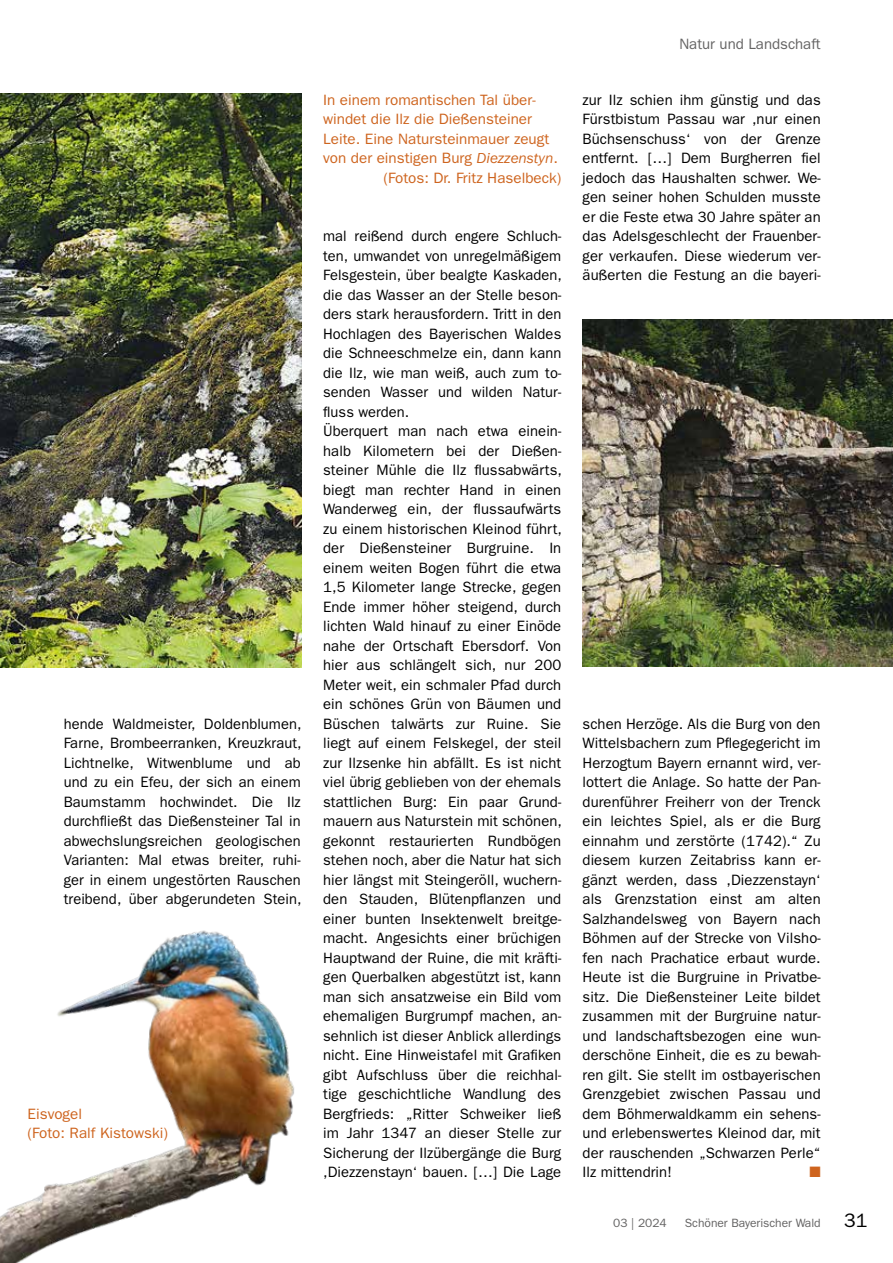
<style>
.page{position:relative;width:893px;height:1263px;background:#fff}
.page>*{position:absolute;margin:0;border:0;box-sizing:border-box;transform-origin:0 0}
.t1{font:15px/19.5px "ITC Franklin Gothic Std";letter-spacing:.005em;color:#000;text-align:justify}
.t2{font:15px/19.5px "ITC Franklin Gothic Std";color:#ce641e}
.t3{font:15px "ITC Franklin Gothic Std";color:#646363}
.t4{font:15px "Zapf Dingbats Std";color:#ce641e}
.t5{font:12px "ITC Franklin Gothic Std";color:#646363}
.s1{font-style:italic}
.s2{font-size:19.5px;color:#000}
</style>
<div class="page">
<img style="left:0;top:930px;width:294px;height:333px">
<img style="left:0;top:94px;width:302px;height:574px">
<img style="left:583px;top:319px;width:310px;height:348px">
<p class="t1" style="left:64px;top:714px;width:239px">hende Waldmeister, Doldenblumen, Farne, Brombeerranken, Kreuzkraut, Lichtnelke, Witwenblume und ab und zu ein Efeu, der sich an einem Baumstamm hochwindet. Die Ilz durchfließt das Dießensteiner Tal in abwechslungsreichen geologischen Varianten: Mal etwas breiter, ruhi&shy;ger in einem ungestörten Rauschen treibend, über abgerundeten Stein,</p>
<p class="t2" style="left:28px;top:1104px;width:142px">Eisvogel<br>(Foto: Ralf Kistowski)</p>
<p class="t2" style="left:323px;top:90px;width:214px">In einem romantischen Tal über-</p>
<p class="t2" style="left:323px;top:109px;width:210px">windet die Ilz die Dießensteiner</p>
<p class="t2" style="left:323px;top:129px;width:228px">Leite. Eine Natursteinmauer zeugt</p>
<p class="t2" style="left:323px;top:148px;width:236px">von der einstigen Burg <span class="s1">Diezzenstyn</span>.</p>
<p class="t2" style="left:384px;top:168px;width:179px">(Fotos: Dr. Fritz Haselbeck)</p>
<p class="t1" style="left:323px;top:226px;width:240px;text-align:left">mal reißend durch engere Schluch&shy;ten, umwandet von unregelmäßigem Felsgestein, über bealgte Kaskaden, die das Wasser an der Stelle beson&shy;ders stark herausfordern. Tritt in den Hochlagen des Bayerischen Waldes die Schneeschmelze ein, dann kann die Ilz, wie man weiß, auch zum to&shy;senden Wasser und wilden Natur&shy;fluss werden.<br>Überquert man nach etwa einein&shy;halb Kilometern bei der Dießen&shy;steiner Mühle die Ilz flussabwärts, biegt man rechter Hand in einen Wanderweg ein, der flussaufwärts zu einem historischen Kleinod führt, der Dießensteiner Burgruine. In einem weiten Bogen führt die etwa 1,5 Kilometer lange Strecke, gegen Ende immer höher steigend, durch lichten Wald hinauf zu einer Einöde nahe der Ortschaft Ebersdorf. Von hier aus schlängelt sich, nur 200<br>Meter weit, ein schmaler Pfad durch ein schönes Grün von Bäumen und Büschen talwärts zur Ruine. Sie liegt auf einem Felskegel, der steil zur Ilzsenke hin abfällt. Es ist nicht viel übrig geblieben von der ehemals stattlichen Burg: Ein paar Grund&shy;mauern aus Naturstein mit schönen, gekonnt restaurierten Rundbögen stehen noch, aber die Natur hat sich hier längst mit Steingeröll, wuchern&shy;den Stauden, Blütenpflanzen und einer bunten Insektenwelt breitge&shy;macht. Angesichts einer brüchigen Hauptwand der Ruine, die mit kräfti&shy;gen Querbalken abgestützt ist, kann man sich ansatzweise ein Bild vom ehemaligen Burgrumpf machen, an&shy;sehnlich ist dieser Anblick allerdings nicht. Eine Hinweistafel mit Grafiken gibt Aufschluss über die reichhal&shy;tige geschichtliche Wandlung des Bergfrieds: „Ritter Schweiker ließ im Jahr 1347 an dieser Stelle zur Sicherung der Ilzübergänge die Burg ,Diezzenstayn‘ bauen. […] Die Lage</p>
<p class="t3" style="left:679px;top:35px;width:143px">Natur und Landschaft</p>
<p class="t1" style="left:583px;top:90px;width:240px">zur Ilz schien ihm günstig und das Fürstbistum Passau war ,nur einen Büchsenschuss‘ von der Grenze entfernt. […] Dem Burgherren fiel jedoch das Haushalten schwer. We&shy;gen seiner hohen Schulden musste er die Feste etwa 30 Jahre später an das Adelsgeschlecht der Frauenber&shy;ger verkaufen. Diese wiederum ver&shy;äußerten die Festung an die bayeri-</p>
<p class="t1" style="left:583px;top:714px;width:240px">schen Herzöge. Als die Burg von den Wittelsbachern zum Pflegegericht im Herzogtum Bayern ernannt wird, ver&shy;lottert die Anlage. So hatte der Pan&shy;durenführer Freiherr von der Trenck ein leichtes Spiel, als er die Burg einnahm und zerstörte (1742).“ Zu diesem kurzen Zeitabriss kann er&shy;gänzt werden, dass ,Diezzenstayn‘ als Grenzstation einst am alten Salzhandelsweg von Bayern nach Böhmen auf der Strecke von Vilsho&shy;fen nach Prachatice erbaut wurde.<br>Heute ist die Burgruine in Privatbe&shy;sitz. Die Dießensteiner Leite bildet zusammen mit der Burgruine natur&shy;und landschaftsbezogen eine wun&shy;derschöne Einheit, die es zu bewah&shy;ren gilt. Sie stellt im ostbayerischen Grenzgebiet zwischen Passau und dem Böhmerwaldkamm ein sehens&shy;und erlebenswertes Kleinod dar, mit der rauschenden „Schwarzen Perle“ Ilz mittendrin!</p>
<p class="t4" style="left:809px;top:1165px;width:13px">■</p>
<p class="t5" style="left:613px;top:1216px;width:55px">03 | 2024</p>
<p class="t5" style="left:685px;top:1216px;width:184px">Schöner Bayerischer Wald <span class="s2">31</span></p>
</div>
